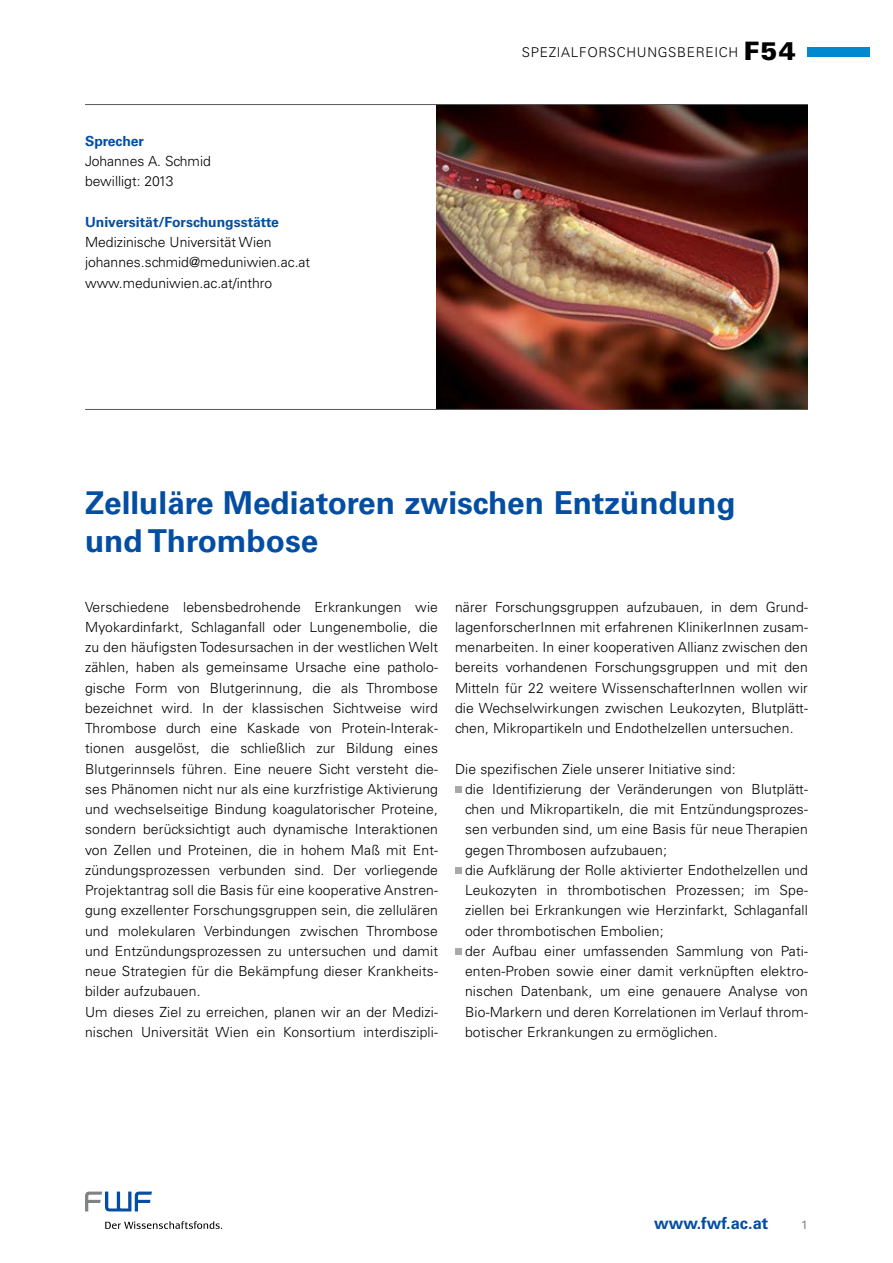
<style>
.page{position:relative;width:893px;height:1263px;background:#fff}
.page>*{position:absolute;margin:0;border:0;box-sizing:border-box;transform-origin:0 0}
.Headline{font:700 31.5px/37.8px "Univers";color:#034ea2}
.t1{font:700 16.5px "Univers";color:#034ea2}
.Lauftext{font:300 13.95px/20.2px "Univers";letter-spacing:.01em;color:#000;text-align:justify}
.Zwischentitel_blau{font:700 13.95px "Univers";color:#034ea2}
.t2{font:300 13.5px "Univers";letter-spacing:.05em;color:#000}
.t3{font:12px "Univers";color:#808285}
.s1{font-weight:900;font-size:25.5px}
</style>
<div class="page">
<div style="left:808px;top:47px;width:62px;height:10px;background:#0089cf"></div>
<svg style="left:85px;top:1191px;width:67px;height:20px"></svg>
<svg style="left:105px;top:1221px;width:117px;height:8px"></svg>
<img style="left:437px;top:105px;width:371px;height:304px">
<div style="left:455px;top:786px;width:6px;height:7px;background:#a7a9ac"></div>
<div style="left:455px;top:867px;width:6px;height:7px;background:#a7a9ac"></div>
<div style="left:455px;top:948px;width:6px;height:7px;background:#a7a9ac"></div>
<hr style="left:85px;top:409px;width:723px;height:1px;background:#58595b">
<hr style="left:85px;top:104px;width:723px;height:1px;background:#58595b">
<p class="Zwischentitel_blau" style="left:85px;top:133px;width:60px">Sprecher</p>
<p class="Lauftext" style="left:85px;top:151px;width:127px">Johannes A. Schmid</p>
<p class="Lauftext" style="left:85px;top:171px;width:90px">bewilligt: 2013</p>
<p class="Zwischentitel_blau" style="left:85px;top:214px;width:195px">Universität/Forschungsstätte</p>
<p class="Lauftext" style="left:85px;top:232px;width:188px">Medizinische Universität Wien</p>
<p class="Lauftext" style="left:85px;top:252px;width:227px">johannes.schmid@meduniwien.ac.at</p>
<p class="Lauftext" style="left:85px;top:272px;width:189px">www.meduniwien.ac.at/inthro</p>
<p class="t2" style="left:522px;top:44px;width:275px">SPEZIALFORSCHUNGSBEREICH <span class="s1">F54</span></p>
<p class="Headline" style="left:85px;top:484px;width:652px">Zelluläre Mediatoren zwischen Entzündung und Thrombose</p>
<p class="Lauftext" style="left:85px;top:596px;width:354px">Verschiedene lebensbedrohende Erkrankungen wie Myokardinfarkt, Schlaganfall oder Lungenembolie, die zu den häufigsten Todesursachen in der westlichen Welt zählen, haben als gemeinsame Ursache eine patholo&shy;gische Form von Blutgerinnung, die als Thrombose bezeichnet wird. In der klassischen Sichtweise wird Thrombose durch eine Kaskade von Protein-Interak&shy;tionen ausgelöst, die schließlich zur Bildung eines Blutgerinnsels führen. Eine neuere Sicht versteht die&shy;ses Phänomen nicht nur als eine kurzfristige Aktivierung und wechselseitige Bindung koagulatorischer Proteine, sondern berücksichtigt auch dynamische Interaktionen von Zellen und Proteinen, die in hohem Maß mit Ent&shy;zündungsprozessen verbunden sind. Der vorliegende Projektantrag soll die Basis für eine kooperative Anstren&shy;gung exzellenter Forschungsgruppen sein, die zellulären und molekularen Verbindungen zwischen Thrombose und Entzündungsprozessen zu untersuchen und damit neue Strategien für die Bekämpfung dieser Krankheits&shy;bilder aufzubauen.</p>
<p class="Lauftext" style="left:85px;top:1001px;width:354px">Um dieses Ziel zu erreichen, planen wir an der Medizi&shy;nischen Universität Wien ein Konsortium interdiszipli-</p>
<p class="Lauftext" style="left:455px;top:596px;width:354px">närer Forschungsgruppen aufzubauen, in dem Grund&shy;lagenforscherInnen mit erfahrenen KlinikerInnen zusam&shy;menarbeiten. In einer kooperativen Allianz zwischen den bereits vorhandenen Forschungsgruppen und mit den Mitteln für 22 weitere WissenschafterInnen wollen wir die Wechselwirkungen zwischen Leukozyten, Blutplätt&shy;chen, Mikropartikeln und Endothelzellen untersuchen.</p>
<p class="Lauftext" style="left:455px;top:758px;width:282px">Die spezifischen Ziele unserer Initiative sind:</p>
<p class="Lauftext" style="left:465px;top:779px;width:344px">die Identifizierung der Veränderungen von Blutplätt&shy;chen und Mikropartikeln, die mit Entzündungsprozes&shy;sen verbunden sind, um eine Basis für neue Therapien gegen Thrombosen aufzubauen;</p>
<p class="Lauftext" style="left:465px;top:860px;width:344px">die Aufklärung der Rolle aktivierter Endothelzellen und Leukozyten in thrombotischen Prozessen; im Spe&shy;ziellen bei Erkrankungen wie Herzinfarkt, Schlaganfall oder thrombotischen Embolien;</p>
<p class="Lauftext" style="left:465px;top:941px;width:344px">der Aufbau einer umfassenden Sammlung von Pati&shy;enten-Proben sowie einer damit verknüpften elektro&shy;nischen Datenbank, um eine genauere Analyse von Bio-Markern und deren Korrelationen im Verlauf throm&shy;botischer Erkrankungen zu ermöglichen.</p>
<p class="t1" style="left:654px;top:1213px;width:116px">www.fwf.ac.at</p>
<p class="t3" style="left:801px;top:1217px;width:8px">1</p>
</div>
